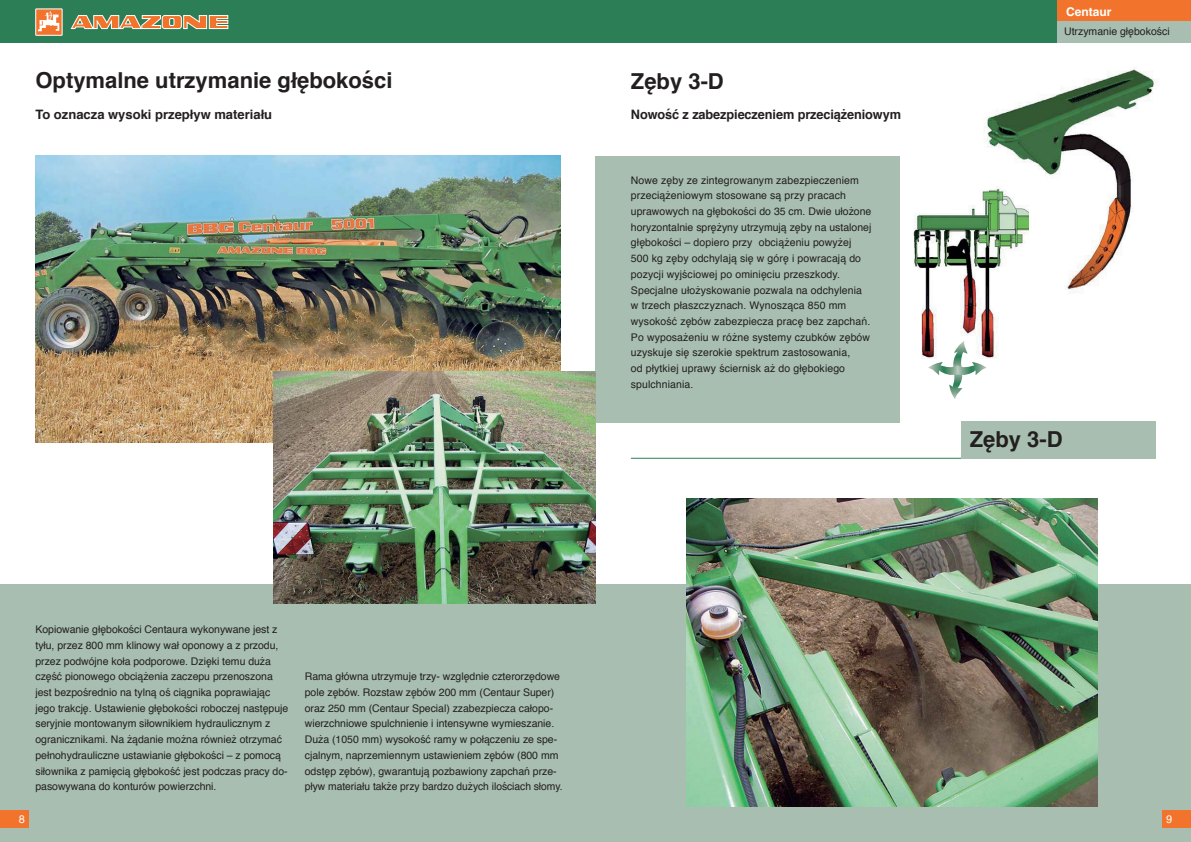
<style>
.page{position:relative;width:1191px;height:842px;background:#fff}
.page>*{position:absolute;margin:0;border:0;box-sizing:border-box;transform-origin:0 0}
.t1{font:700 22px "Helvetica CE";color:#231f20}
.t2{font:700 13px "Helvetica CE";letter-spacing:-.01em;color:#231f20}
.t3{font:700 12px "Helvetica";color:#fff}
.t4{font:11px "Helvetica";color:#fff}
.t5{font:10.5px/15.7px "Helvetica CE";letter-spacing:-.005em;color:#231f20}
</style>
<div class="page">
<div style="left:0;top:0;width:595px;height:43px;background:#2c7e56"></div>
<svg style="left:70px;top:15px;width:158px;height:14px;background:#ca9c6f"></svg>
<div style="left:36px;top:9px;width:26px;height:26px;background:#f2742c"></div>
<div style="left:35px;top:9px;width:27px;height:27px;border:1px solid #fff"></div>
<svg style="left:38px;top:11px;width:21px;height:20px"></svg>
<div style="left:595px;top:0;width:462px;height:43px;background:#2c7e56"></div>
<div style="left:1057px;top:0;width:134px;height:21px;background:#f2742c"></div>
<div style="left:1057px;top:21px;width:134px;height:22px;background:#a7beb0"></div>
<div style="left:0;top:584px;width:1191px;height:258px;background:#a7beb0"></div>
<hr style="left:631px;top:458px;width:524px;height:1px;background:#2c7e56">
<div style="left:961px;top:421px;width:194px;height:37px;background:#a7beb0"></div>
<div style="left:595px;top:156px;width:305px;height:266px;background:#a7beb0"></div>
<img style="left:686px;top:499px;width:411px;height:307px">
<img style="left:35px;top:156px;width:525px;height:286px">
<img style="left:273px;top:371px;width:322px;height:233px">
<div style="left:0;top:811px;width:28px;height:17px;background:#f2742c"></div>
<div style="left:1162px;top:811px;width:29px;height:17px;background:#f2742c"></div>
<img style="left:983px;top:69px;width:172px;height:224px">
<img style="left:913px;top:182px;width:115px;height:186px">
<svg style="left:928px;top:341px;width:58px;height:58px"></svg>
<p class="t3" style="left:1066px;top:7px;width:47px">Centaur</p>
<h1 class="t1" style="left:35px;top:71px;width:358px">Optymalne utrzymanie głębokości</h1>
<p class="t2" style="left:35px;top:109px;width:238px">To oznacza wysoki przepływ materiału</p>
<p class="t2" style="left:631px;top:109px;width:272px">Nowość z zabezpieczeniem przeciążeniowym</p>
<h1 class="t1" style="left:631px;top:73px;width:94px">Zęby 3-D</h1>
<p class="t5" style="left:631px;top:173px;width:242px">Nowe zęby ze zintegrowanym zabezpieczeniem przeciążeniowym stosowane są przy pracach uprawowych na głębokości do 35 cm. Dwie ułożone horyzontalnie sprężyny utrzymują zęby na ustalonej głębokości – dopiero przy obciążeniu powyżej 500 kg zęby odchylają się w górę i powracają do pozycji wyjściowej po ominięciu przeszkody.<br>Specjalne ułożyskowanie pozwala na odchylenia w trzech płaszczyznach. Wynosząca 850 mm wysokość zębów zabezpiecza pracę bez zapchań.<br>Po wyposażeniu w różne systemy czubków zębów uzyskuje się szerokie spektrum zastosowania,<br>od płytkiej uprawy ściernisk aż do głębokiego spulchniania.</p>
<p class="t5" style="left:35px;top:622px;width:254px">Kopiowanie głębokości Centaura wykonywane jest z tyłu, przez 800 mm klinowy wał oponowy a z przodu, przez podwójne koła podporowe. Dzięki temu duża część pionowego obciążenia zaczepu przenoszona jest bezpośrednio na tylną oś ciągnika poprawiając jego trakcję. Ustawienie głębokości roboczej następuje seryjnie montowanym siłownikiem hydraulicznym z ogranicznikami. Na żądanie można również otrzymać pełnohydrauliczne ustawianie głębokości – z pomocą siłownika z pamięcią głębokość jest podczas pracy do&shy;pasowywana do konturów powierzchni.</p>
<p class="t5" style="left:305px;top:670px;width:259px">Rama główna utrzymuje trzy- względnie czterorzędowe pole zębów. Rozstaw zębów 200 mm (Centaur Super) oraz 250 mm (Centaur Special) zzabezpiecza całopo&shy;wierzchniowe spulchnienie i intensywne wymieszanie.<br>Duża (1050 mm) wysokość ramy w połączeniu ze spe&shy;cjalnym, naprzemiennym ustawieniem zębów (800 mm odstęp zębów), gwarantują pozbawiony zapchań prze&shy;pływ materiału także przy bardzo dużych ilościach słomy.</p>
<p class="t5" style="left:1064px;top:24px;width:107px">Utrzymanie głębokości</p>
<h1 class="t1" style="left:969px;top:430px;width:94px">Zęby 3-D</h1>
<p class="t4" style="left:19px;top:815px;width:8px">8</p>
<p class="t4" style="left:1166px;top:815px;width:8px">9</p>
</div>
